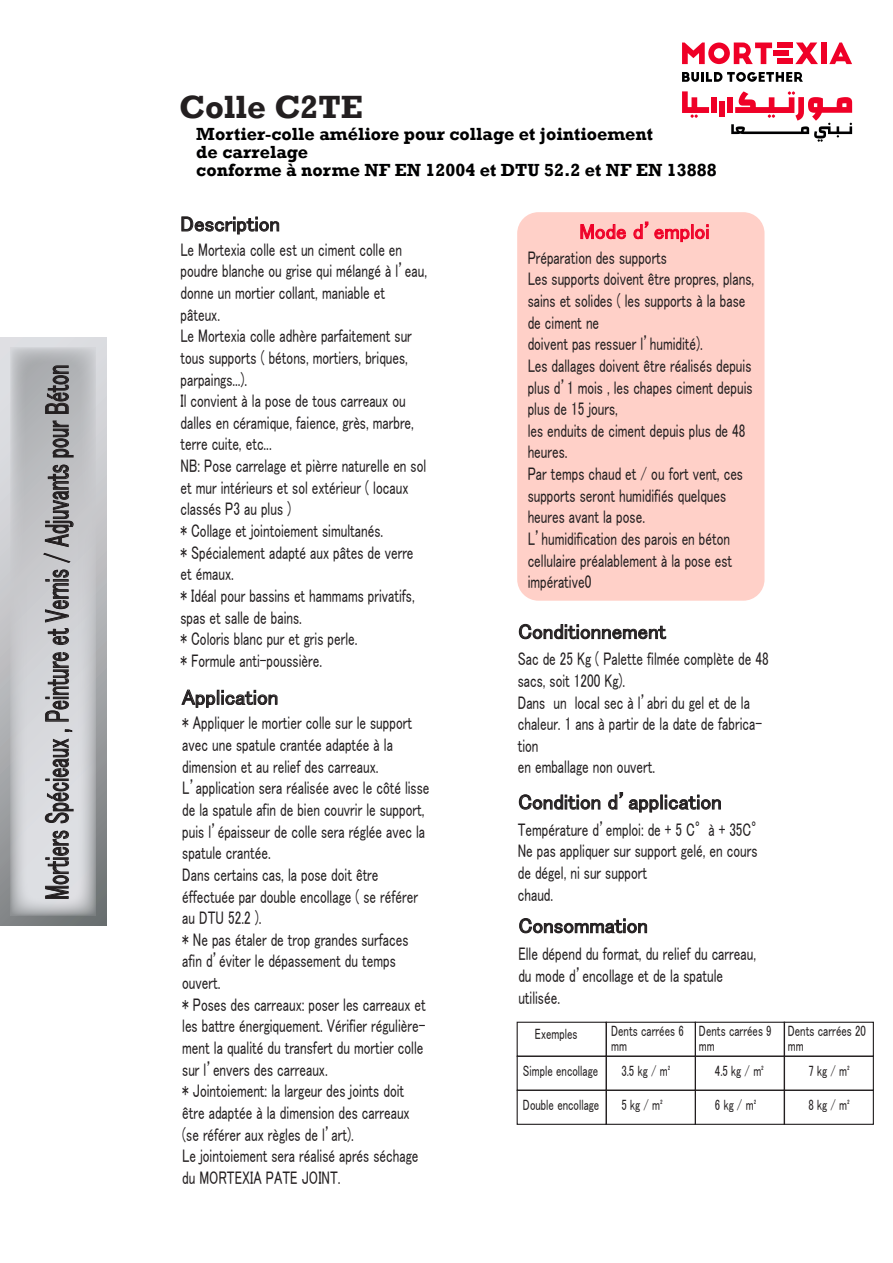
<style>
.page{position:relative;width:893px;height:1263px;background:#fff}
.page>*{position:absolute;margin:0;border:0;box-sizing:border-box;transform-origin:0 0}
.t1{font:33.75px "MS UI Gothic";color:#231f20;scale:.59 1}
.t2{font:700 33px "Rockwell";color:#231f20}
.t3{font:21px "MS UI Gothic";color:#231f20}
.t4{font:21px "MS UI Gothic";color:#ef0027}
.t5{font:18.3px/21.6px "MS UI Gothic";color:#231f20;scale:.72 1}
.t6{font:700 18px/18px "Rockwell";color:#000001}
.t7{font:15px/15px "MS UI Gothic";color:#231f20;scale:.72 1}
</style>
<div class="page">
<svg style="left:0;top:337px;width:106px;height:588px;background:#b3b5b8"></svg>
<svg style="left:11px;top:348px;width:85px;height:567px;background:#c7c8cb"></svg>
<div style="left:777px;top:58px;width:15px;height:6px;background:#ef0027"></div>
<div style="left:777px;top:43px;width:15px;height:5px;background:#ef0027"></div>
<div style="left:773px;top:50px;width:15px;height:6px;background:#ef0027"></div>
<svg style="left:682px;top:43px;width:90px;height:21px"></svg>
<svg style="left:795px;top:43px;width:23px;height:21px"></svg>
<div style="left:821px;top:43px;width:5px;height:21px;background:#ef0027"></div>
<svg style="left:829px;top:43px;width:23px;height:21px"></svg>
<svg style="left:682px;top:72px;width:121px;height:10px"></svg>
<div style="left:711px;top:98px;width:6px;height:15px;background:#ef0027"></div>
<div style="left:727px;top:98px;width:6px;height:15px;background:#ef0027"></div>
<div style="left:719px;top:101px;width:6px;height:16px;background:#ef0027"></div>
<svg style="left:682px;top:91px;width:27px;height:27px"></svg>
<svg style="left:731px;top:91px;width:121px;height:51px"></svg>
<div style="left:517px;top:212px;width:247px;height:389px;background:#ffd0c8;border-radius:21px"></div>
<svg style="left:181px;top:216px;width:98px;height:19px"></svg>
<svg style="left:580px;top:224px;width:46px;height:15px"></svg>
<svg style="left:633px;top:221px;width:76px;height:21px"></svg>
<svg style="left:519px;top:624px;width:147px;height:15px"></svg>
<svg style="left:44px;top:830px;width:25px;height:69px;background:#a1a1a4"></svg>
<svg style="left:45px;top:738px;width:29px;height:85px;background:#ababae"></svg>
<svg style="left:65px;top:729px;width:8px;height:3px"></svg>
<svg style="left:45px;top:652px;width:24px;height:70px;background:#9d9da0"></svg>
<svg style="left:45px;top:569px;width:24px;height:76px;background:#9d9da0"></svg>
<svg style="left:43px;top:464px;width:31px;height:99px;background:#9e9ea0"></svg>
<svg style="left:52px;top:420px;width:22px;height:38px"></svg>
<svg style="left:45px;top:365px;width:24px;height:49px"></svg>
<svg style="left:181px;top:689px;width:97px;height:19px"></svg>
<svg style="left:519px;top:918px;width:128px;height:16px"></svg>
<svg style="left:519px;top:794px;width:82px;height:16px"></svg>
<svg style="left:608px;top:792px;width:51px;height:21px"></svg>
<div style="left:660px;top:795px;width:3px;height:14px;border:1px solid #231f20"></div>
<svg style="left:665px;top:795px;width:56px;height:15px"></svg>
<div style="left:517px;top:1022px;width:90px;height:35px;border:1px solid #231f20"></div>
<div style="left:606px;top:1022px;width:90px;height:35px;border:1px solid #231f20"></div>
<div style="left:695px;top:1022px;width:90px;height:35px;border:1px solid #231f20"></div>
<div style="left:517px;top:1056px;width:90px;height:35px;border:1px solid #231f20"></div>
<div style="left:606px;top:1056px;width:90px;height:35px;border:1px solid #231f20"></div>
<div style="left:695px;top:1056px;width:90px;height:35px;border:1px solid #231f20"></div>
<div style="left:517px;top:1090px;width:90px;height:35px;border:1px solid #231f20"></div>
<div style="left:606px;top:1090px;width:90px;height:35px;border:1px solid #231f20"></div>
<div style="left:695px;top:1090px;width:90px;height:35px;border:1px solid #231f20"></div>
<div style="left:784px;top:1022px;width:90px;height:35px;border:1px solid #231f20"></div>
<div style="left:784px;top:1056px;width:90px;height:35px;border:1px solid #231f20"></div>
<div style="left:784px;top:1090px;width:90px;height:35px;border:1px solid #231f20"></div>
<h1 class="t1" style="left:40px;top:900px;width:909px;rotate:-90deg">Mortiers Spécieaux , Peinture et Vernis / Adjuvants pour Béton</h1>
<h2 class="t2" style="left:179px;top:87px;width:185px">Colle C2TE</h2>
<p class="t6" style="left:196px;top:125px;width:522px">Mortier-colle améliore pour collage et jointioement<br>de carrelage<br>conforme à norme NF EN 12004 et DTU 52.2 et NF EN 13888</p>
<p class="t3" style="left:181px;top:213px;width:101px">Description</p>
<p class="t4" style="left:579px;top:221px;width:132px">Mode d’emploi</p>
<p class="t5" style="left:181px;top:238px;width:344px">Le Mortexia colle est un ciment colle en poudre blanche ou grise qui mélangé à l’eau, donne un mortier collant, maniable et pâteux.<br>Le Mortexia colle adhère parfaitement sur tous supports ( bétons, mortiers, briques, parpaings...).<br>Il convient à la pose de tous carreaux ou dalles en céramique, faience, grès, marbre, terre cuite, etc...<br>NB: Pose carrelage et pièrre naturelle en sol et mur intérieurs et sol extérieur ( locaux classés P3 au plus )<br>* Collage et jointoiement simultanés.<br>* Spécialement adapté aux pâtes de verre et émaux.<br>* Idéal pour bassins et hammams privatifs, spas et salle de bains.<br>* Coloris blanc pur et gris perle.<br>* Formule anti-poussière.</p>
<p class="t5" style="left:528px;top:246px;width:316px">Préparation des supports<br>Les supports doivent être propres, plans, sains et solides ( les supports à la base de ciment ne<br>doivent pas ressuer l’humidité).<br>Les dallages doivent être réalisés depuis plus d’1 mois , les chapes ciment depuis plus de 15 jours,<br>les enduits de ciment depuis plus de 48 heures.<br>Par temps chaud et / ou fort vent, ces supports seront humidifiés quelques heures avant la pose.<br>L’humidification des parois en béton cellulaire préalablement à la pose est impérative0</p>
<p class="t3" style="left:518px;top:621px;width:149px">Conditionnement</p>
<p class="t5" style="left:518px;top:648px;width:350px">Sac de 25 Kg ( Palette filmée complète de 48 sacs, soit 1200 Kg).<br>Dans un local sec à l’abri du gel et de la chaleur. 1 ans à partir de la date de fabrica&shy;tion<br>en emballage non ouvert.</p>
<p class="t3" style="left:182px;top:686px;width:98px">Application</p>
<p class="t5" style="left:182px;top:712px;width:345px">* Appliquer le mortier colle sur le support avec une spatule crantée adaptée à la dimension et au relief des carreaux.<br>L’application sera réalisée avec le côté lisse de la spatule afin de bien couvrir le support, puis l’épaisseur de colle sera réglée avec la spatule crantée.<br>Dans certains cas, la pose doit être éffectuée par double encollage ( se référer au DTU 52.2 ).<br>* Ne pas étaler de trop grandes surfaces afin d’éviter le dépassement du temps ouvert.<br>* Poses des carreaux: poser les carreaux et les battre énergiquement. Vérifier régulière&shy;ment la qualité du transfert du mortier colle sur l’envers des carreaux.<br>* Jointoiement: la largeur des joints doit être adaptée à la dimension des carreaux (se référer aux règles de l’art).<br>Le jointoiement sera réalisé aprés séchage du MORTEXIA PATE JOINT.</p>
<p class="t3" style="left:518px;top:791px;width:205px">Condition d’application</p>
<p class="t5" style="left:518px;top:818px;width:344px">Température d’emploi: de + 5 C°à + 35C°<br>Ne pas appliquer sur support gelé, en cours de dégel, ni sur support<br>chaud.</p>
<p class="t3" style="left:519px;top:915px;width:131px">Consommation</p>
<p class="t5" style="left:518px;top:943px;width:332px">Elle dépend du format, du relief du carreau, du mode d’encollage et de la spatule utilisée.</p>
<p class="t7" style="left:788px;top:1023px;width:110px">Dents carrées 20 mm</p>
<p class="t7" style="left:611px;top:1023px;width:103px">Dents carrées 6 mm</p>
<p class="t7" style="left:699px;top:1023px;width:103px">Dents carrées 9 mm</p>
<p class="t7" style="left:535px;top:1026px;width:61px">Exemples</p>
<p class="t7" style="left:523px;top:1063px;width:106px">Simple encollage</p>
<p class="t7" style="left:621px;top:1063px;width:70px">3.5 kg / m²</p>
<p class="t7" style="left:621px;top:1097px;width:59px">5 kg / m²</p>
<p class="t7" style="left:715px;top:1063px;width:70px">4.5 kg / m²</p>
<p class="t7" style="left:715px;top:1097px;width:59px">6 kg / m²</p>
<p class="t7" style="left:808px;top:1063px;width:59px">7 kg / m²</p>
<p class="t7" style="left:523px;top:1097px;width:108px">Double encollage</p>
<p class="t7" style="left:808px;top:1097px;width:59px">8 kg / m²</p>
</div>
